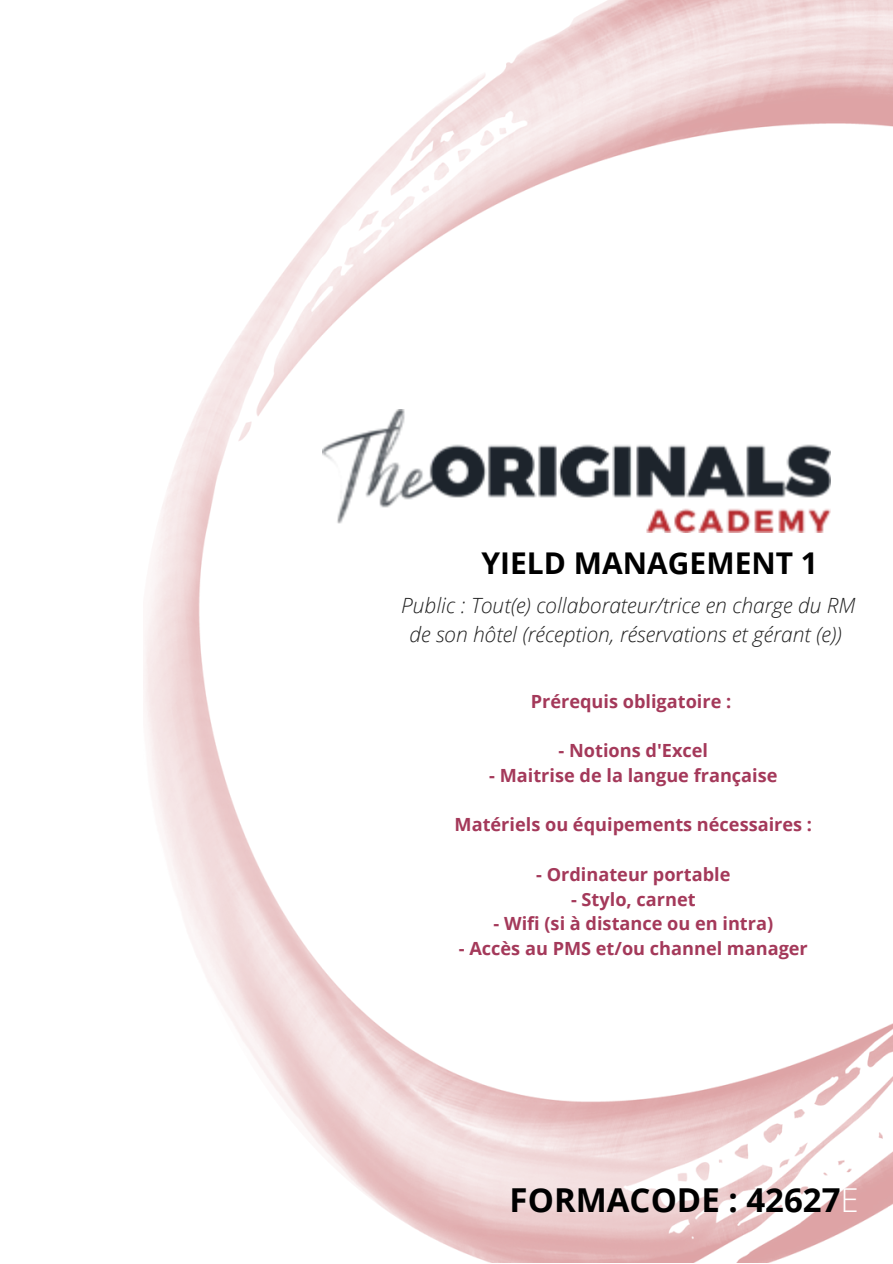
<style>
.page{position:relative;width:893px;height:1264px;background:#fff}
.page>*{position:absolute;margin:0;border:0;box-sizing:border-box;transform-origin:0 0}
.t1{font:700 33px "Open Sans";color:#000}
.t2{font:700 30px "Open Sans";color:#000}
.t3{font:italic 300 21px/29.2px "Open Sans";color:#222;text-align:center}
.t4{font:700 18.15px "Open Sans";color:#a4395a}
.s1{font-weight:300;color:#fff}
</style>
<div class="page">
<img style="left:143px;top:0;width:749px;height:1262px">
<img style="left:322px;top:409px;width:508px;height:124px">
<h2 class="t2" style="left:481px;top:542px;width:338px">YIELD MANAGEMENT 1</h2>
<p class="t3" style="left:401px;top:590px;width:456px">Public : Tout(e) collaborateur/trice en charge du RM de son hôtel (réception, réservations et gérant (e))</p>
<p class="t4" style="left:530px;top:688px;width:202px">Prérequis obligatoire :</p>
<p class="t4" style="left:558px;top:737px;width:151px">- Notions d'Excel</p>
<p class="t4" style="left:489px;top:762px;width:290px">- Maitrise de la langue française</p>
<p class="t4" style="left:454px;top:812px;width:359px">Matériels ou équipements nécessaires :</p>
<p class="t4" style="left:536px;top:861px;width:196px">- Ordinateur portable</p>
<p class="t4" style="left:571px;top:886px;width:126px">- Stylo, carnet</p>
<p class="t4" style="left:493px;top:911px;width:281px">- Wifi (si à distance ou en intra)</p>
<p class="t4" style="left:459px;top:935px;width:350px">- Accès au PMS et/ou channel manager</p>
<h1 class="t1" style="left:509px;top:1176px;width:350px">FORMACODE : 42627<span class="s1">E</span></h1>
</div>
